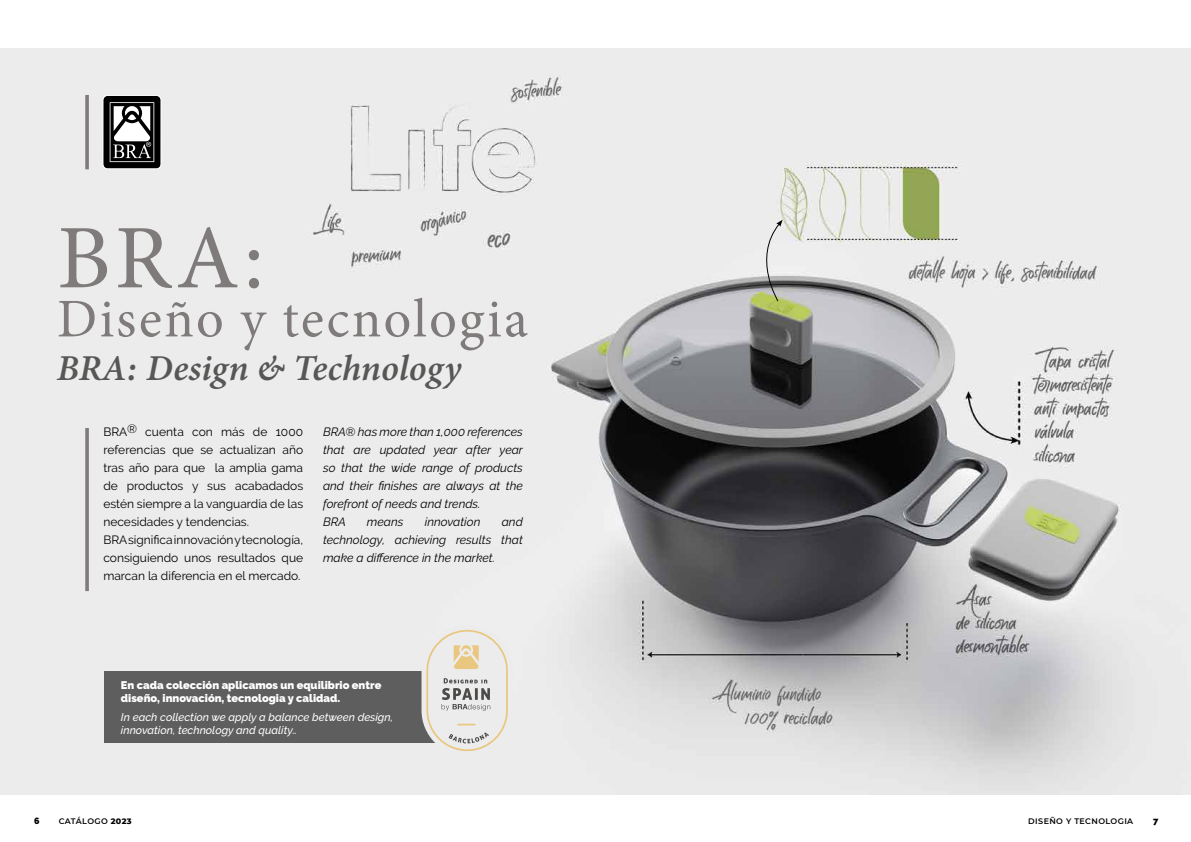
<style>
.page{position:relative;width:1191px;height:842px;background:#fff}
.page>*{position:absolute;margin:0;border:0;box-sizing:border-box;transform-origin:0 0}
.t1{font:90.9px "Minion Pro";color:#7f7b7a}
.t2{font:54.5px "Minion Pro";letter-spacing:.04em;color:#7f7b7a}
.t3{font:italic 36.5px "Minion Variable Concept";color:#575756}
.t4{font:12px/18px "Raleway";color:#000}
.t5{font:italic 12px/18px "Raleway";color:#000}
.t6{font:900 11px/13.2px "Raleway";color:#fff}
.t7{font:italic 500 11px/13.2px "Raleway";color:#fff}
.t8{font:900 9px "Raleway";color:#000}
.t9{font:600 8px "Montserrat";letter-spacing:.05em;color:#000}
.s1{font-weight:800}
</style>
<div class="page">
<img style="left:0;top:48px;width:1191px;height:746px">
<div style="left:104px;top:671px;width:359px;height:72px;background:#5e5e5e"></div>
<div style="left:421px;top:625px;width:92px;height:131px;background:#ececec;border-radius:46px"></div>
<svg style="left:426px;top:630px;width:82px;height:121px"></svg>
<svg style="left:102px;top:95px;width:59px;height:74px"></svg>
<svg style="left:85px;top:95px;width:4px;height:74px"></svg>
<svg style="left:85px;top:428px;width:4px;height:163px"></svg>
<svg style="left:752px;top:220px;width:30px;height:82px;background:#cbccc3"></svg>
<h1 class="t1" style="left:57px;top:197px;width:208px">BRA:</h1>
<h2 class="t2" style="left:57px;top:282px;width:472px">Diseño y tecnologia</h2>
<h3 class="t3" style="left:57px;top:343px;width:407px">BRA: Design &amp; Technology</h3>
<p class="t4" style="left:103px;top:423px;width:201px">BRA® cuenta con más de 1000 referencias que se actualizan año tras año para que la amplia gama de productos y sus acabadados estén siempre a la vanguardia de las necesidades y tendencias.<br>BRA significa innovación y tecnología, consiguiendo unos resultados que marcan la diferencia en el mercado.</p>
<p class="t5" style="left:323px;top:423px;width:201px">BRA® has more than 1,000 references that are updated year after year so that the wide range of products and their finishes are always at the forefront of needs and trends.<br>BRA</p>
<p class="t5" style="left:323px;top:513px;width:201px;text-align:justify;text-indent:179px">and technology, achieving results that make a difference in the market.</p>
<p class="t5" style="left:367px;top:513px;width:38px">means</p>
<p class="t5" style="left:425px;top:513px;width:57px">innovation</p>
<p class="t6" style="left:121px;top:678px;width:262px">En cada colección aplicamos un equilibrio entre diseño, innovación, tecnologia y calidad.</p>
<p class="t7" style="left:121px;top:711px;width:274px">In each collection we apply a balance between design, innovation, technology and quality..</p>
<p class="t8" style="left:34px;top:816px;width:7px">6</p>
<p class="t9" style="left:59px;top:815px;width:75px">CATÁLOGO <span class="s1">2023</span></p>
<p class="t9" style="left:1028px;top:815px;width:107px">DISEÑO Y TECNOLOGIA</p>
<p class="t8" style="left:1153px;top:816px;width:7px">7</p>
</div>
